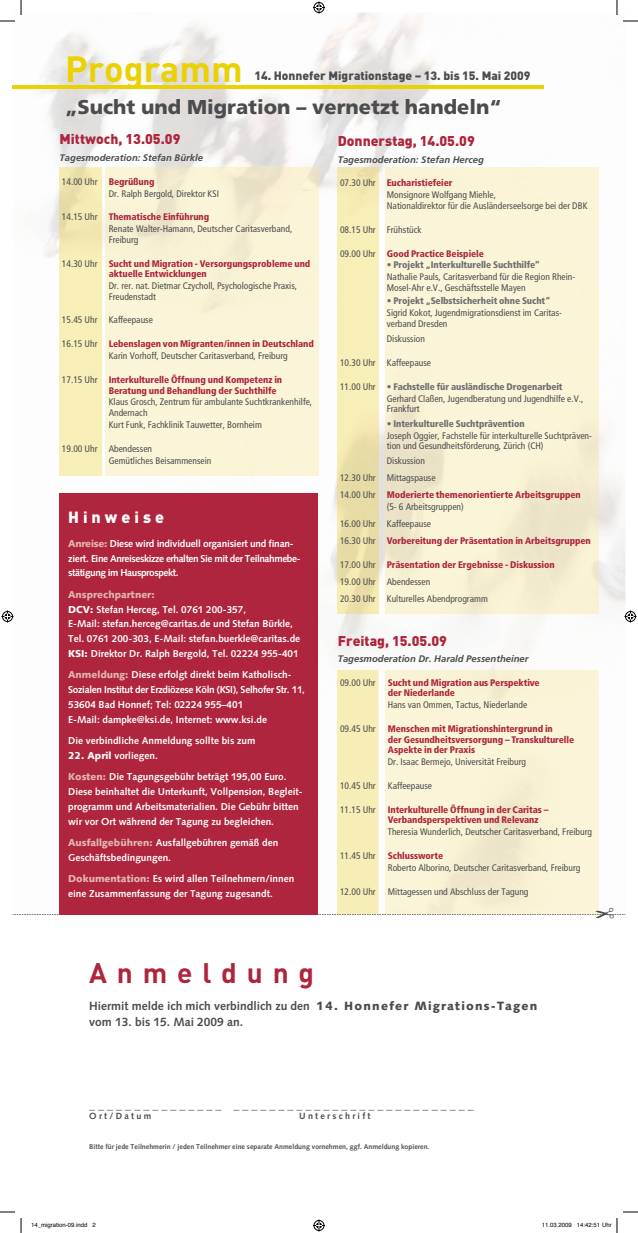
<style>
.page{position:relative;width:638px;height:1233px;background:#fff}
.page>*{position:absolute;margin:0;border:0;box-sizing:border-box;transform-origin:0 0}
.t1{font:700 36px "DIN";color:#ead102}
.t2{font:700 28px "DIN";letter-spacing:.35em;color:#ae253d}
.t3{font:900 20px "Frutiger";color:#4b4c4d}
.t4{font:900 16px "DIN";letter-spacing:.25em;color:#fff}
.t5{font:900 14px "DIN";color:#ae253d}
.t6{font:700 12px/16px "Syntax";color:#4b4c4d}
.t7{font:800 12px "Rotis Sans Serif";color:#4b4c4d}
.t8{font:900 12px "DIN";color:#4b4c4d}
.t9{font:700 10px/14.8px "Syntax";color:#fff}
.t10{font:700 10px/14.8px "Syntax";letter-spacing:-.04em;color:#fff}
.t11{font:condensed 9.5px/11.9px "Frutiger";color:#4b4c4d}
.t12{font:900 condensed 9.5px/10.5px "Frutiger";letter-spacing:-.01em;color:#ae253d}
.t13{font:900 condensed 9.5px "Frutiger";letter-spacing:-.01em;color:#6c6d70}
.t14{font:italic 700 9.5px "Frutiger";color:#4b4c4d}
.t15{font:700 9px "Syntax";letter-spacing:.25em;color:#4b4c4d}
.t16{font:700 7px "Syntax";color:#4b4c4d}
.t17{font:6px "Helvetica";color:#000}
.s1{font-weight:900;color:#ae253d}
.s2{font-weight:400;color:#4b4c4d}
.s3{font-weight:900;color:#e1b5ae}
.s4{font-weight:900;color:#e0b4ac}
.s5{font-weight:900}
.s6{font-weight:900;color:#e2b8b0}
.s7{font-weight:900;color:#6c6d70}
</style>
<div class="page">
<img style="left:12px;top:12px;width:587px;height:173px">
<img style="left:44px;top:185px;width:61px;height:722px">
<img style="left:318px;top:185px;width:68px;height:722px">
<img style="left:591px;top:185px;width:34px;height:722px">
<img style="left:60px;top:168px;width:41px;height:308px">
<img style="left:337px;top:168px;width:41px;height:445px">
<div style="left:337px;top:670px;width:41px;height:237px;background:#f7edb6"></div>
<hr style="left:12px;top:85px;width:531px;height:3px;background:#ead102">
<div style="left:60px;top:493px;width:258px;height:421px;background:#ae253d"></div>
<svg style="left:0;top:1211px;width:15px;height:1px"></svg>
<svg style="left:623px;top:1211px;width:14px;height:1px"></svg>
<svg style="left:0;top:0;width:22px;height:22px"></svg>
<svg style="left:20px;top:1218px;width:2px;height:15px"></svg>
<svg style="left:616px;top:0;width:21px;height:22px"></svg>
<svg style="left:313px;top:1px;width:12px;height:12px"></svg>
<svg style="left:313px;top:1219px;width:12px;height:12px"></svg>
<svg style="left:2px;top:610px;width:12px;height:12px"></svg>
<svg style="left:624px;top:610px;width:12px;height:12px"></svg>
<svg style="left:616px;top:1218px;width:1px;height:15px"></svg>
<svg style="left:12px;top:907px;width:613px;height:8px"></svg>
<h1 class="t1" style="left:65px;top:46px;width:179px">Programm</h1>
<h3 class="t3" style="left:65px;top:95px;width:437px">„Sucht und Migration – vernetzt handeln“</h3>
<p class="t8" style="left:254px;top:68px;width:277px">14. Honnefer Migrationstage – 13. bis 15. Mai 2009</p>
<h3 class="t5" style="left:60px;top:130px;width:122px">Mittwoch, 13.05.09</h3>
<p class="t14" style="left:60px;top:152px;width:145px">Tagesmoderation: Stefan Bürkle</p>
<p class="t11" style="left:109px;top:175px;width:112px;text-indent:-47px">14.00 Uhr <span class="s1">Begrüßung<br></span>Dr. Ralph Bergold, Direktor KSI</p>
<p class="t11" style="left:109px;top:211px;width:185px;text-indent:-47px">14.15 Uhr <span class="s1">Thematische Einführung<br></span>Renate Walter-Hamann, Deutscher Caritasverband,</p>
<p class="t11" style="left:109px;top:234px;width:31px">Freiburg</p>
<p class="t12" style="left:109px;top:258px;width:203px;text-indent:-47px"><span class="s2">14.30 Uhr</span> Sucht und Migration - Versorgungsprobleme und aktuelle Entwicklungen</p>
<p class="t11" style="left:109px;top:281px;width:190px;line-height:10.5px">Dr. rer. nat. Dietmar Czycholl, Psychologische Praxis,<br>Freudenstadt</p>
<p class="t11" style="left:62px;top:314px;width:93px">15.45 Uhr Kaffeepause</p>
<p class="t11" style="left:109px;top:338px;width:207px;text-indent:-47px">16.15 Uhr <span class="s1">Lebenslagen von Migranten/innen in Deutschland<br></span>Karin Vorhoff, Deutscher Caritasverband, Freiburg</p>
<p class="t12" style="left:109px;top:374px;width:175px;text-indent:-47px"><span class="s2">17.15 Uhr</span> Interkulturelle Öffnung und Kompetenz in<br>Beratung und Behandlung der Suchthilfe</p>
<p class="t11" style="left:109px;top:397px;width:205px;line-height:10.5px">Klaus Grosch, Zentrum für ambulante Suchtkrankenhilfe,<br>Andernach</p>
<p class="t11" style="left:109px;top:419px;width:155px">Kurt Funk, Fachklinik Tauwetter, Bornheim</p>
<p class="t11" style="left:109px;top:442px;width:104px;text-indent:-47px">19.00 Uhr Abendessen<br>Gemütliches Beisammensein</p>
<h3 class="t4" style="left:68px;top:507px;width:97px">Hinweise</h3>
<p class="t10" style="left:68px;top:536px;width:234px"><span class="s3">Anreise:</span> Diese wird individuell organisiert und finan&shy;ziert. Eine Anreiseskizze erhalten Sie mit der Teilnahmebe&shy;stätigung im Hausprospekt.</p>
<p class="t9" style="left:68px;top:587px;width:233px"><span class="s4">Ansprechpartner:<br></span><span class="s5">DCV:</span> Stefan Herceg, Tel. 0761 200-357,<br>E-Mail: stefan.herceg@caritas.de und Stefan Bürkle, Tel. 0761 200-303, E-Mail: stefan.buerkle@caritas.de <span class="s5">KSI:</span> Direktor Dr. Ralph Bergold, Tel. 02224 955-401</p>
<p class="t9" style="left:68px;top:667px;width:238px"><span class="s3">Anmeldung:</span> Diese erfolgt direkt beim Katholisch-Sozialen Institut der Erzdiözese Köln (KSI), Selhofer Str. 11, 53604 Bad Honnef; Tel: 02224 955–401<br>E-Mail: dampke@ksi.de, Internet: www.ksi.de</p>
<p class="t9" style="left:68px;top:733px;width:189px">Die verbindliche Anmeldung sollte bis zum</p>
<p class="t9" style="left:68px;top:744px;width:220px;line-height:21.5px"><span class="s5">22. April</span> vorliegen.<br><span class="s3">Kosten:</span> Die Tagungsgebühr beträgt 195,00 Euro.</p>
<p class="t9" style="left:68px;top:784px;width:236px">Diese beinhaltet die Unterkunft, Vollpension, Begleit&shy;programm und Arbeitsmaterialien. Die Gebühr bitten wir vor Ort während der Tagung zu begleichen.</p>
<p class="t9" style="left:68px;top:835px;width:211px"><span class="s3">Ausfallgebühren:</span> Ausfallgebühren gemäß den<br>Geschäftsbedingungen.</p>
<p class="t9" style="left:68px;top:871px;width:227px"><span class="s6">Dokumentation:</span> Es wird allen Teilnehmern/innen eine Zusammenfassung der Tagung zugesandt.</p>
<h3 class="t5" style="left:337px;top:132px;width:138px">Donnerstag, 14.05.09</h3>
<p class="t14" style="left:337px;top:154px;width:147px">Tagesmoderation: Stefan Herceg</p>
<p class="t11" style="left:386px;top:177px;width:111px;text-indent:-47px">07.30 Uhr <span class="s1">Eucharistiefeier<br></span>Monsignore Wolfgang Miehle,</p>
<p class="t11" style="left:386px;top:200px;width:202px">Nationaldirektor für die Ausländerseelsorge bei der DBK</p>
<p class="t11" style="left:340px;top:223px;width:83px">08.15 Uhr Frühstück</p>
<p class="t12" style="left:340px;top:248px;width:145px"><span class="s2">09.00 Uhr</span> Good Practice Beispiele</p>
<p class="t13" style="left:386px;top:259px;width:154px">• Projekt „Interkulturelle Suchthilfe“</p>
<p class="t11" style="left:386px;top:272px;width:190px;line-height:10.5px">Nathalie Pauls, Caritasverband für die Region Rhein-<br>Mosel-Ahr e.V., Geschäftsstelle Mayen</p>
<p class="t13" style="left:386px;top:295px;width:165px">• Projekt „Selbstsicherheit ohne Sucht“</p>
<p class="t11" style="left:386px;top:308px;width:177px;line-height:10.5px">Sigrid Kokot, Jugendmigrationsdienst im Caritas&shy;verband Dresden</p>
<p class="t11" style="left:386px;top:333px;width:40px">Diskussion</p>
<p class="t11" style="left:340px;top:357px;width:93px">10.30 Uhr Kaffeepause</p>
<p class="t11" style="left:386px;top:380px;width:198px;text-indent:-47px">11.00 Uhr <span class="s7">• Fachstelle für ausländische Drogenarbeit<br></span>Gerhard Claßen, Jugendberatung und Jugendhilfe e.V.,</p>
<p class="t11" style="left:386px;top:403px;width:34px">Frankfurt</p>
<p class="t13" style="left:386px;top:417px;width:139px">• Interkulturelle Suchtprävention</p>
<p class="t11" style="left:386px;top:430px;width:207px;line-height:10.5px">Joseph Oggier, Fachstelle für interkulturelle Suchtpräven&shy;tion und Gesundheitsförderung, Zürich (CH)</p>
<p class="t12" style="left:340px;top:453px;width:242px;line-height:16.9px;text-indent:47px"><span class="s2">Diskussion<br>12.30 Uhr Mittagspause<br>14.00 Uhr</span> Moderierte themenorientierte Arbeitsgruppen</p>
<p class="t11" style="left:340px;top:498px;width:252px;line-height:16.9px;text-indent:47px">(5- 6 Arbeitsgruppen)<br>16.00 Uhr Kaffeepause<br>16.30 Uhr <span class="s1">Vorbereitung der Präsentation in Arbeitsgruppen</span></p>
<p class="t11" style="left:340px;top:556px;width:216px;line-height:16.9px">17.00 Uhr <span class="s1">Präsentation der Ergebnisse - Diskussion<br></span>19.00 Uhr Abendessen<br>20.30 Uhr Kulturelles Abendprogramm</p>
<h3 class="t5" style="left:337px;top:631px;width:111px">Freitag, 15.05.09</h3>
<p class="t14" style="left:337px;top:653px;width:192px">Tagesmoderation Dr. Harald Pessentheiner</p>
<p class="t11" style="left:340px;top:676px;width:37px">09.00 Uhr</p>
<p class="t12" style="left:387px;top:677px;width:153px">Sucht und Migration aus Perspektive der Niederlande</p>
<p class="t11" style="left:387px;top:699px;width:141px">Hans van Ommen, Tactus, Niederlande</p>
<p class="t11" style="left:340px;top:723px;width:37px">09.45 Uhr</p>
<p class="t12" style="left:387px;top:723px;width:188px">Menschen mit Migrationshintergrund in<br>der Gesundheitsversorgung – Transkulturelle<br>Aspekte in der Praxis</p>
<p class="t11" style="left:387px;top:755px;width:140px">Dr. Isaac Bermejo, Universität Freiburg</p>
<p class="t11" style="left:340px;top:779px;width:37px">10.45 Uhr</p>
<p class="t11" style="left:387px;top:779px;width:46px">Kaffeepause</p>
<p class="t11" style="left:340px;top:803px;width:37px">11.15 Uhr</p>
<p class="t12" style="left:387px;top:804px;width:162px">Interkulturelle Öffnung in der Caritas –<br>Verbandsperspektiven und Relevanz</p>
<p class="t11" style="left:387px;top:826px;width:206px">Theresia Wunderlich, Deutscher Caritasverband, Freiburg</p>
<p class="t11" style="left:340px;top:849px;width:37px">11.45 Uhr</p>
<p class="t12" style="left:387px;top:850px;width:57px">Schlussworte</p>
<p class="t11" style="left:387px;top:861px;width:194px">Roberto Alborino, Deutscher Caritasverband, Freiburg</p>
<p class="t11" style="left:340px;top:885px;width:37px">12.00 Uhr</p>
<p class="t11" style="left:387px;top:885px;width:142px">Mittagessen und Abschluss der Tagung</p>
<h2 class="t2" style="left:89px;top:954px;width:226px">Anmeldung</h2>
<p class="t6" style="left:89px;top:998px;width:449px">Hiermit melde ich mich verbindlich zu den <span class="s5">14. Honnefer Migrations-Tagen </span>vom 13. bis 15. Mai 2009 an.</p>
<p class="t7" style="left:89px;top:1097px;width:385px">_______________ ___________________________</p>
<p class="t15" style="left:89px;top:1110px;width:63px">Ort/Datum</p>
<p class="t15" style="left:299px;top:1110px;width:73px">Unterschrift</p>
<p class="t16" style="left:89px;top:1142px;width:341px">Bitte für jede Teilnehmerin / jeden Teilnehmer eine separate Anmeldung vornehmen, ggf. Anmeldung kopieren.</p>
<p class="t17" style="left:31px;top:1219px;width:66px">14_migration-09.indd 2</p>
<p class="t17" style="left:541px;top:1219px;width:71px">11.03.2009 14:42:51 Uhr</p>
</div>
